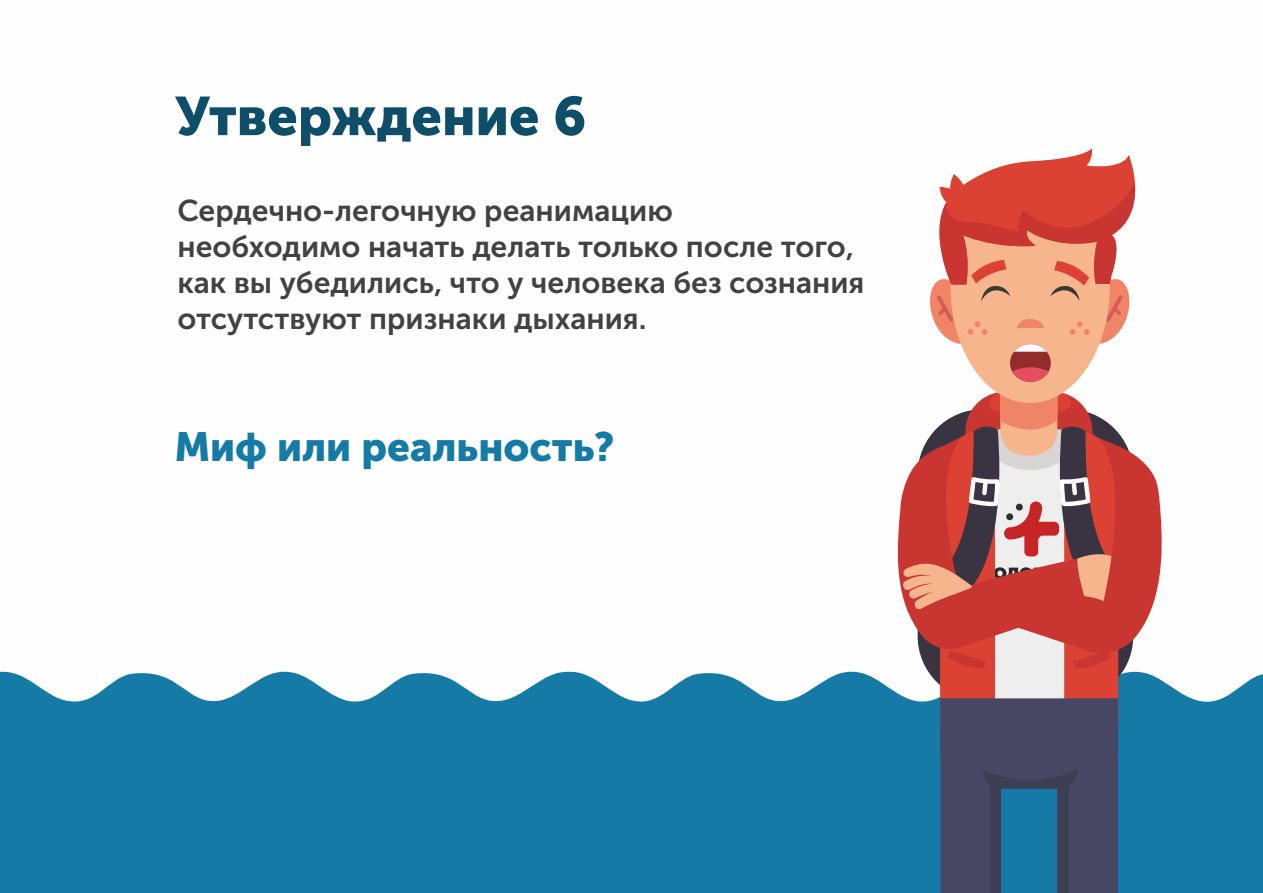
<style>
.page{position:relative;width:1263px;height:893px;background:#fff}
.page>*{position:absolute;margin:0;border:0;box-sizing:border-box;transform-origin:0 0}
.t1{font:54px "Museo Sans Cyrl 900";color:#0f4e69}
.t2{font:40.5px "Museo Sans Cyrl 900";color:#157ba6}
.t3{font:30px/36px "Museo Sans Cyrl 700";color:#434242}
</style>
<div class="page">
<svg style="left:0;top:671px;width:1263px;height:222px;background:#2584ac"></svg>
<svg style="left:892px;top:148px;width:273px;height:745px"></svg>
<h1 class="t1" style="left:175px;top:95px;width:412px">Утверждение 6</h1>
<p class="t3" style="left:177px;top:195px;width:688px">Сердечно-легочную реанимацию<br>необходимо начать делать только после того, как вы убедились, что у человека без сознания отсутствуют признаки дыхания.</p>
<h2 class="t2" style="left:175px;top:431px;width:441px">Миф или реальность?</h2>
</div>
